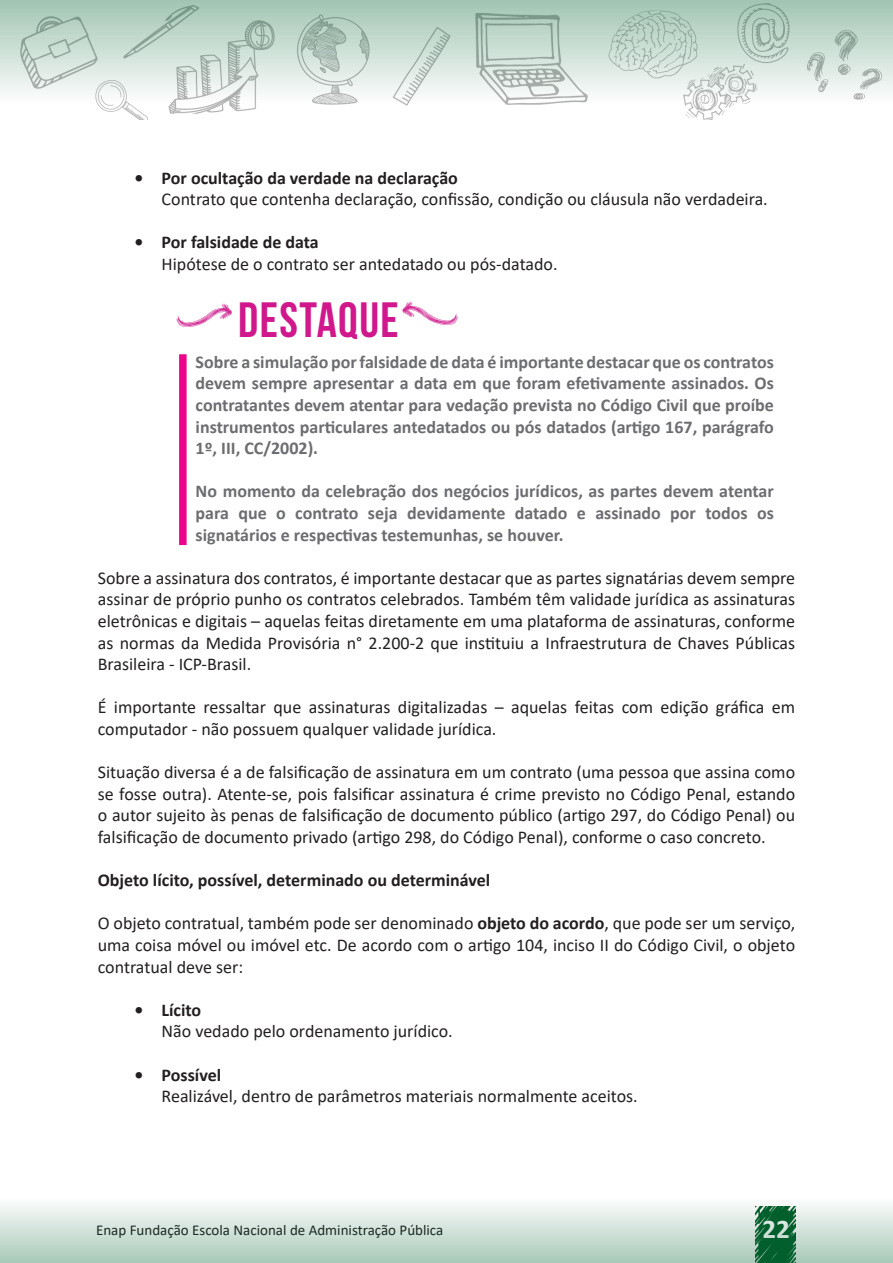
<style>
.page{position:relative;width:893px;height:1263px;background:#fff}
.page>*{position:absolute;margin:0;border:0;box-sizing:border-box;transform-origin:0 0}
.t1{font:49.5px "Bebas Neue";letter-spacing:.03em;color:#d0188c}
.t2{font:700 27px "Calibri";color:#fff}
.texto{font:18px/21.6px "Calibri";color:#231f20;text-align:justify}
.Destaque_texto{font:700 18px/21.6px "Calibri";color:#6c6d70;text-align:justify}
.Bullets_marcação_II{font:18px "Calibri";color:#231f20}
.Texto_negrito{font:700 18px "Calibri";color:#231f20}
.t3{font:15px "Calibri";color:#231f20}
.s1{font-weight:700}
</style>
<div class="page">
<svg style="left:0;top:0;width:893px;height:120px"></svg>
<svg style="left:0;top:1205px;width:893px;height:58px;background:#c5dad0"></svg>
<div style="left:179px;top:354px;width:8px;height:191px;background:#ed028c"></div>
<p class="Texto_negrito" style="left:135px;top:165px;width:325px">• Por ocultação da verdade na declaração</p>
<p class="Bullets_marcação_II" style="left:162px;top:187px;width:608px">Contrato que contenha declaração, confissão, condição ou cláusula não verdadeira.</p>
<p class="Texto_negrito" style="left:135px;top:230px;width:186px">• Por falsidade de data</p>
<p class="Bullets_marcação_II" style="left:162px;top:252px;width:397px">Hipótese de o contrato ser antedatado ou pós-datado.</p>
<p class="t1" style="left:177px;top:293px;width:223px"><sup>h,</sup> DESTAQUE</p>
<p class="Destaque_texto" style="left:196px;top:351px;width:580px">Sobre a simulação por falsidade de data é importante destacar que os contratos devem sempre apresentar a data em que foram efetivamente assinados. Os contratantes devem atentar para vedação prevista no Código Civil que proíbe instrumentos particulares antedatados ou pós datados (artigo 167, parágrafo 1º, III, CC/2002).</p>
<p class="Destaque_texto" style="left:196px;top:480px;width:580px">No momento da celebração dos negócios jurídicos, as partes devem atentar para que o contrato seja devidamente datado e assinado por todos os signatários e respectivas testemunhas, se houver.</p>
<p class="texto" style="left:98px;top:566px;width:699px">Sobre a assinatura dos contratos, é importante destacar que as partes signatárias devem sempre assinar de próprio punho os contratos celebrados. Também têm validade jurídica as assinaturas eletrônicas e digitais – aquelas feitas diretamente em uma plataforma de assinaturas, conforme as normas da Medida Provisória n° 2.200-2 que instituiu a Infraestrutura de Chaves Públicas Brasileira - ICP-Brasil.</p>
<p class="texto" style="left:98px;top:696px;width:699px">É importante ressaltar que assinaturas digitalizadas – aquelas feitas com edição gráfica em computador - não possuem qualquer validade jurídica.</p>
<p class="texto" style="left:98px;top:761px;width:699px">Situação diversa é a de falsificação de assinatura em um contrato (uma pessoa que assina como se fosse outra). Atente-se, pois falsificar assinatura é crime previsto no Código Penal, estando o autor sujeito às penas de falsificação de documento público (artigo 297, do Código Penal) ou falsificação de documento privado (artigo 298, do Código Penal), conforme o caso concreto.</p>
<p class="Texto_negrito" style="left:98px;top:867px;width:394px">Objeto lícito, possível, determinado ou determinável</p>
<p class="texto" style="left:98px;top:912px;width:699px">O objeto contratual, também pode ser denominado <span class="s1">objeto do acordo</span>, que pode ser um serviço, uma coisa móvel ou imóvel etc. De acordo com o artigo 104, inciso II do Código Civil, o objeto contratual deve ser:</p>
<p class="Texto_negrito" style="left:135px;top:997px;width:68px">• Lícito</p>
<p class="Bullets_marcação_II" style="left:162px;top:1019px;width:293px">Não vedado pelo ordenamento jurídico.</p>
<p class="Texto_negrito" style="left:135px;top:1062px;width:88px">• Possível</p>
<p class="Bullets_marcação_II" style="left:162px;top:1084px;width:478px">Realizável, dentro de parâmetros materiais normalmente aceitos.</p>
<p class="t3" style="left:96px;top:1220px;width:349px">Enap Fundação Escola Nacional de Administração Pública</p>
<h2 class="t2" style="left:763px;top:1210px;width:29px">22</h2>
</div>
